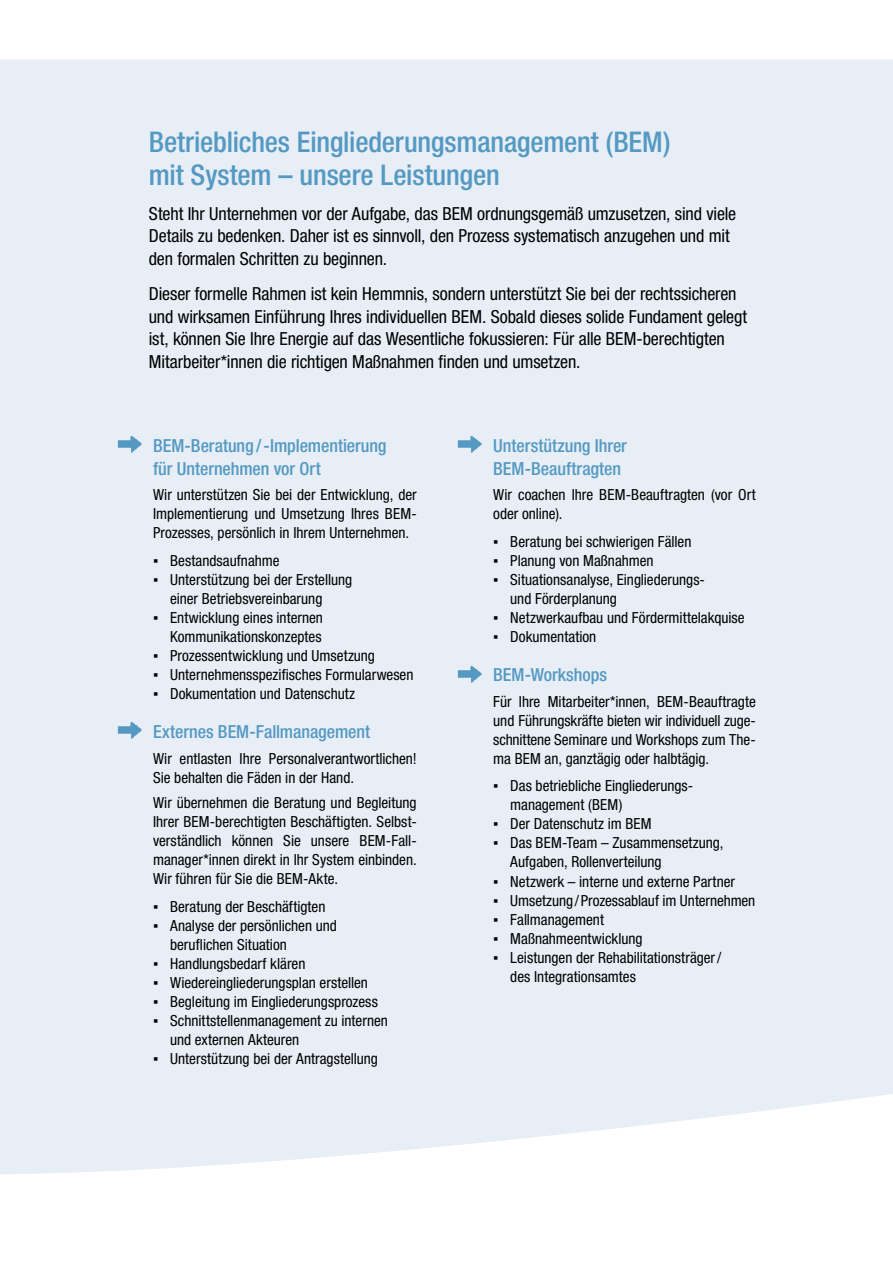
<style>
.page{position:relative;width:893px;height:1263px;background:#fff}
.page>*{position:absolute;margin:0;border:0;box-sizing:border-box;transform-origin:0 0}
.t1{font:500 condensed 28.5px/33px "Bfz";letter-spacing:-.005em;color:#5599c2}
.t2{font:condensed 18px/22.5px "Bfz";letter-spacing:-.01em;color:#000}
.t3{font:500 condensed 18px/22.5px "Bfz";letter-spacing:-.005em;color:#5599c2}
.t4{font:condensed 15.3px/19px "Bfz";color:#000}
.s1{font-family:"Arial";font-stretch:normal}
</style>
<div class="page">
<div style="left:0;top:60px;width:893px;height:1114px;background:#e7eef6"></div>
<img style="left:117px;top:434px;width:25px;height:19px">
<img style="left:117px;top:721px;width:25px;height:19px">
<img style="left:457px;top:665px;width:26px;height:19px">
<img style="left:457px;top:434px;width:26px;height:19px">
<h1 class="t1" style="left:149px;top:125px;width:523px">Betriebliches Eingliederungsmanagement (BEM) mit System – unsere Leistungen</h1>
<p class="t2" style="left:149px;top:202px;width:589px">Steht Ihr Unternehmen vor der Aufgabe, das BEM ordnungsgemäß umzusetzen, sind viele<br>Details zu bedenken. Daher ist es sinnvoll, den Prozess systematisch anzugehen und mit den formalen Schritten zu beginnen.</p>
<p class="t2" style="left:149px;top:282px;width:600px">Dieser formelle Rahmen ist kein Hemmnis, sondern unterstützt Sie bei der rechtssicheren und wirksamen Einführung Ihres individuellen BEM. Sobald dieses solide Fundament gelegt ist, können Sie Ihre Energie auf das Wesentliche fokussieren: Für alle BEM-berechtigten Mitarbeiter*innen die richtigen Maßnahmen finden und umsetzen.</p>
<p class="t3" style="left:153px;top:434px;width:235px">BEM-Beratung /-Implementierung für Unternehmen vor Ort</p>
<p class="t4" style="left:153px;top:485px;width:265px;text-align:justify">Wir unterstützen Sie bei der Entwicklung, der Implementierung und Umsetzung Ihres BEM-Prozesses, persönlich in Ihrem Unternehmen.</p>
<p class="t4" style="left:153px;top:551px;width:128px"><span class="s1">▪</span> Bestandsaufnahme</p>
<p class="t4" style="left:170px;top:570px;width:184px;text-indent:-17px"><span class="s1">▪</span> Unterstützung bei der Erstellung einer Betriebsvereinbarung</p>
<p class="t4" style="left:153px;top:608px;width:171px;text-align:right"><span class="s1">▪</span> Entwicklung eines internen<br>Kommunikationskonzeptes</p>
<p class="t4" style="left:153px;top:646px;width:223px"><span class="s1">▪</span> Prozessentwicklung und Umsetzung</p>
<p class="t4" style="left:153px;top:665px;width:262px"><span class="s1">▪</span> Unternehmensspezifisches Formularwesen</p>
<p class="t4" style="left:153px;top:684px;width:203px"><span class="s1">▪</span> Dokumentation und Datenschutz</p>
<p class="t3" style="left:153px;top:720px;width:219px">Externes BEM-Fallmanagement</p>
<p class="t4" style="left:153px;top:749px;width:265px">Wir entlasten Ihre Personalverantwortlichen!<br>Sie behalten die Fäden in der Hand.</p>
<p class="t4" style="left:153px;top:793px;width:265px;text-align:justify">Wir übernehmen die Beratung und Begleitung Ihrer BEM-berechtigten Beschäftigten. Selbst&shy;verständlich können Sie unsere BEM-Fall&shy;manager*innen direkt in Ihr System einbinden.<br>Wir führen für Sie die BEM-Akte.</p>
<p class="t4" style="left:153px;top:897px;width:174px"><span class="s1">▪</span> Beratung der Beschäftigten</p>
<p class="t4" style="left:170px;top:916px;width:168px;text-indent:-17px"><span class="s1">▪</span> Analyse der persönlichen und beruflichen Situation</p>
<p class="t4" style="left:153px;top:954px;width:154px"><span class="s1">▪</span> Handlungsbedarf klären</p>
<p class="t4" style="left:153px;top:973px;width:216px"><span class="s1">▪</span> Wiedereingliederungsplan erstellen</p>
<p class="t4" style="left:153px;top:992px;width:226px"><span class="s1">▪</span> Begleitung im Eingliederungsprozess</p>
<p class="t4" style="left:170px;top:1011px;width:219px;text-indent:-17px"><span class="s1">▪</span> Schnittstellenmanagement zu internen und externen Akteuren</p>
<p class="t4" style="left:153px;top:1049px;width:226px"><span class="s1">▪</span> Unterstützung bei der Antragstellung</p>
<p class="t3" style="left:493px;top:434px;width:135px">Unterstützung Ihrer<br>BEM-Beauftragten</p>
<p class="t4" style="left:493px;top:485px;width:264px">Wir coachen Ihre BEM-Beauftragten (vor Ort oder online).</p>
<p class="t4" style="left:493px;top:532px;width:200px"><span class="s1">▪</span> Beratung bei schwierigen Fällen</p>
<p class="t4" style="left:493px;top:551px;width:162px"><span class="s1">▪</span> Planung von Maßnahmen</p>
<p class="t4" style="left:510px;top:570px;width:196px;text-indent:-17px"><span class="s1">▪</span> Situationsanalyse, Eingliederungs&shy;und Förderplanung</p>
<p class="t4" style="left:493px;top:608px;width:253px"><span class="s1">▪</span> Netzwerkaufbau und Fördermittelakquise</p>
<p class="t4" style="left:493px;top:627px;width:105px"><span class="s1">▪</span> Dokumentation</p>
<p class="t3" style="left:493px;top:663px;width:115px">BEM-Workshops</p>
<p class="t4" style="left:493px;top:691px;width:264px;text-align:justify">Für Ihre Mitarbeiter*innen, BEM-Beauftragte und Führungskräfte bieten wir individuell zuge&shy;schnittene Seminare und Workshops zum The&shy;ma BEM an, ganztägig oder halbtägig.</p>
<p class="t4" style="left:510px;top:776px;width:184px;text-indent:-17px"><span class="s1">▪</span> Das betriebliche Eingliederungs&shy;management (BEM)</p>
<p class="t4" style="left:493px;top:814px;width:160px"><span class="s1">▪</span> Der Datenschutz im BEM</p>
<p class="t4" style="left:510px;top:833px;width:215px;text-indent:-17px"><span class="s1">▪</span> Das BEM-Team – Zusammensetzung,<br>Aufgaben, Rollenverteilung</p>
<p class="t4" style="left:493px;top:871px;width:243px"><span class="s1">▪</span> Netzwerk – interne und externe Partner</p>
<p class="t4" style="left:493px;top:890px;width:264px"><span class="s1">▪</span> Umsetzung/Prozessablauf im Unternehmen</p>
<p class="t4" style="left:493px;top:909px;width:112px"><span class="s1">▪</span> Fallmanagement</p>
<p class="t4" style="left:493px;top:929px;width:151px"><span class="s1">▪</span> Maßnahmeentwicklung</p>
<p class="t4" style="left:510px;top:948px;width:213px;text-indent:-17px"><span class="s1">▪</span> Leistungen der Rehabilitationsträger/ des Integrationsamtes</p>
</div>
